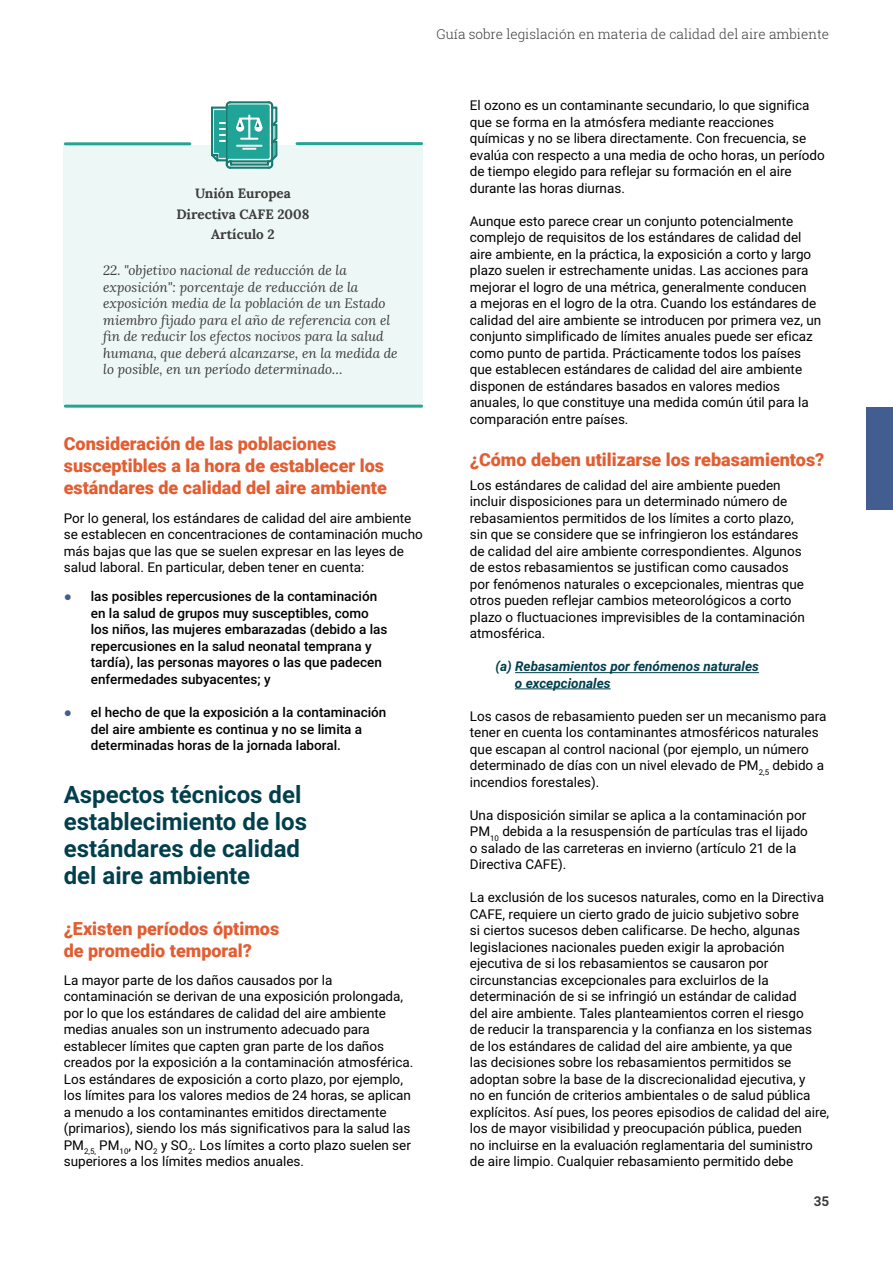
<style>
.page{position:relative;width:893px;height:1263px;background:#fff}
.page>*{position:absolute;margin:0;border:0;box-sizing:border-box;transform-origin:0 0}
.t1{font:700 24px/27px "Roboto";color:#013f4c}
.t2{font:900 18px/21.6px "Roboto";color:#e25e32}
.t3{font:13.5px/16.5px "Roboto";color:#000}
.t4{font:500 13.5px/16.5px "Roboto";color:#000}
.t5{font:italic 13.5px/16.5px "Lora";color:#3c3c3b}
.t6{font:300 13.5px "Roboto Slab";color:#3c3c3b}
.t7{font:italic 700 13.5px/16.2px "Roboto";color:#013f4c}
.t8{font:700 13.5px/20.7px "Lora";color:#3c3c3b;text-align:center}
.t9{font:700 13.5px "Roboto";color:#3c3c3b}
.s1{font-family:"Arial";font-weight:700;color:#425e90}
</style>
<div class="page">
<div style="left:64px;top:145px;width:359px;height:260px;background:#edf7f6"></div>
<hr style="left:65px;top:142px;width:125px;height:3px;background:#24a591">
<hr style="left:65px;top:405px;width:357px;height:3px;background:#24a591">
<svg style="left:211px;top:101px;width:66px;height:68px;background:#52b0a7"></svg>
<hr style="left:297px;top:142px;width:125px;height:3px;background:#24a591">
<hr style="left:515px;top:672px;width:244px;height:1px;background:#013f4c">
<hr style="left:515px;top:688px;width:96px;height:1px;background:#013f4c">
<div style="left:867px;top:407px;width:26px;height:102px;background:#425e90"></div>
<p class="t6" style="left:436px;top:24px;width:394px">Guía sobre legislación en materia de calidad del aire ambiente</p>
<p class="t8" style="left:176px;top:181px;width:134px">Unión Europea<br>Directiva CAFE 2008<br>Artículo 2</p>
<p class="t5" style="left:103px;top:262px;width:296px">22. "objetivo nacional de reducción de la exposición": porcentaje de reducción de la exposición media de la población de un Estado miembro fijado para el año de referencia con el fin de reducir los efectos nocivos para la salud humana, que deberá alcanzarse, en la medida de lo posible, en un período determinado…</p>
<h2 class="t2" style="left:64px;top:433px;width:325px">Consideración de las poblaciones susceptibles a la hora de establecer los estándares de calidad del aire ambiente</h2>
<p class="t3" style="left:64px;top:509px;width:360px">Por lo general, los estándares de calidad del aire ambiente se establecen en concentraciones de contaminación mucho más bajas que las que se suelen expresar en las leyes de salud laboral. En particular, deben tener en cuenta:</p>
<p class="t4" style="left:91px;top:588px;width:298px;text-indent:-27px"><span class="s1">●</span> las posibles repercusiones de la contaminación en la salud de grupos muy susceptibles, como los niños, las mujeres embarazadas (debido a las repercusiones en la salud neonatal temprana y tardía), las personas mayores o las que padecen enfermedades subyacentes; y</p>
<p class="t4" style="left:91px;top:704px;width:297px;text-indent:-27px"><span class="s1">●</span> el hecho de que la exposición a la contaminación del aire ambiente es continua y no se limita a determinadas horas de la jornada laboral.</p>
<h1 class="t1" style="left:64px;top:780px;width:245px">Aspectos técnicos del establecimiento de los estándares de calidad del aire ambiente</h1>
<h2 class="t2" style="left:64px;top:917px;width:217px">¿Existen períodos óptimos de promedio temporal?</h2>
<p class="t3" style="left:64px;top:971px;width:351px">La mayor parte de los daños causados por la contaminación se derivan de una exposición prolongada, por lo que los estándares de calidad del aire ambiente medias anuales son un instrumento adecuado para establecer límites que capten gran parte de los daños creados por la exposición a la contaminación atmosférica.<br>Los estándares de exposición a corto plazo, por ejemplo, los límites para los valores medios de 24 horas, se aplican a menudo a los contaminantes emitidos directamente (primarios), siendo los más significativos para la salud las PM<sub>2,5,</sub> PM<sub>10</sub>, NO<sub>2</sub> y SO<sub>2</sub>. Los límites a corto plazo suelen ser superiores a los límites medios anuales.</p>
<p class="t3" style="left:470px;top:96px;width:356px">El ozono es un contaminante secundario, lo que significa que se forma en la atmósfera mediante reacciones químicas y no se libera directamente. Con frecuencia, se evalúa con respecto a una media de ocho horas, un período de tiempo elegido para reflejar su formación en el aire durante las horas diurnas.</p>
<p class="t3" style="left:470px;top:212px;width:353px">Aunque esto parece crear un conjunto potencialmente complejo de requisitos de los estándares de calidad del aire ambiente, en la práctica, la exposición a corto y largo plazo suelen ir estrechamente unidas. Las acciones para mejorar el logro de una métrica, generalmente conducen<br>a mejoras en el logro de la otra. Cuando los estándares de calidad del aire ambiente se introducen por primera vez, un conjunto simplificado de límites anuales puede ser eficaz como punto de partida. Prácticamente todos los países que establecen estándares de calidad del aire ambiente disponen de estándares basados en valores medios anuales, lo que constituye una medida común útil para la comparación entre países.</p>
<h2 class="t2" style="left:470px;top:449px;width:356px">¿Cómo deben utilizarse los rebasamientos?</h2>
<p class="t3" style="left:470px;top:476px;width:337px">Los estándares de calidad del aire ambiente pueden incluir disposiciones para un determinado número de rebasamientos permitidos de los límites a corto plazo, sin que se considere que se infringieron los estándares de calidad del aire ambiente correspondientes. Algunos de estos rebasamientos se justifican como causados por fenómenos naturales o excepcionales, mientras que otros pueden reflejar cambios meteorológicos a corto plazo o fluctuaciones imprevisibles de la contaminación atmosférica.</p>
<p class="t7" style="left:515px;top:658px;width:246px;text-indent:-19px">(a) Rebasamientos por fenómenos naturales o excepcionales</p>
<p class="t3" style="left:470px;top:707px;width:358px">Los casos de rebasamiento pueden ser un mecanismo para tener en cuenta los contaminantes atmosféricos naturales que escapan al control nacional (por ejemplo, un número determinado de días con un nivel elevado de PM<sub>2,5</sub> debido a incendios forestales).</p>
<p class="t3" style="left:470px;top:806px;width:340px">Una disposición similar se aplica a la contaminación por PM<sub>10</sub> debida a la resuspensión de partículas tras el lijado o salado de las carreteras en invierno (artículo 21 de la Directiva CAFE).</p>
<p class="t3" style="left:470px;top:888px;width:361px">La exclusión de los sucesos naturales, como en la Directiva CAFE, requiere un cierto grado de juicio subjetivo sobre<br>si ciertos sucesos deben calificarse. De hecho, algunas legislaciones nacionales pueden exigir la aprobación ejecutiva de si los rebasamientos se causaron por circunstancias excepcionales para excluirlos de la determinación de si se infringió un estándar de calidad<br>del aire ambiente. Tales planteamientos corren el riesgo<br>de reducir la transparencia y la confianza en los sistemas de los estándares de calidad del aire ambiente, ya que<br>las decisiones sobre los rebasamientos permitidos se adoptan sobre la base de la discrecionalidad ejecutiva, y<br>no en función de criterios ambientales o de salud pública explícitos. Así pues, los peores episodios de calidad del aire, los de mayor visibilidad y preocupación pública, pueden<br>no incluirse en la evaluación reglamentaria del suministro de aire limpio. Cualquier rebasamiento permitido debe</p>
<p class="t9" style="left:814px;top:1192px;width:17px">35</p>
</div>
